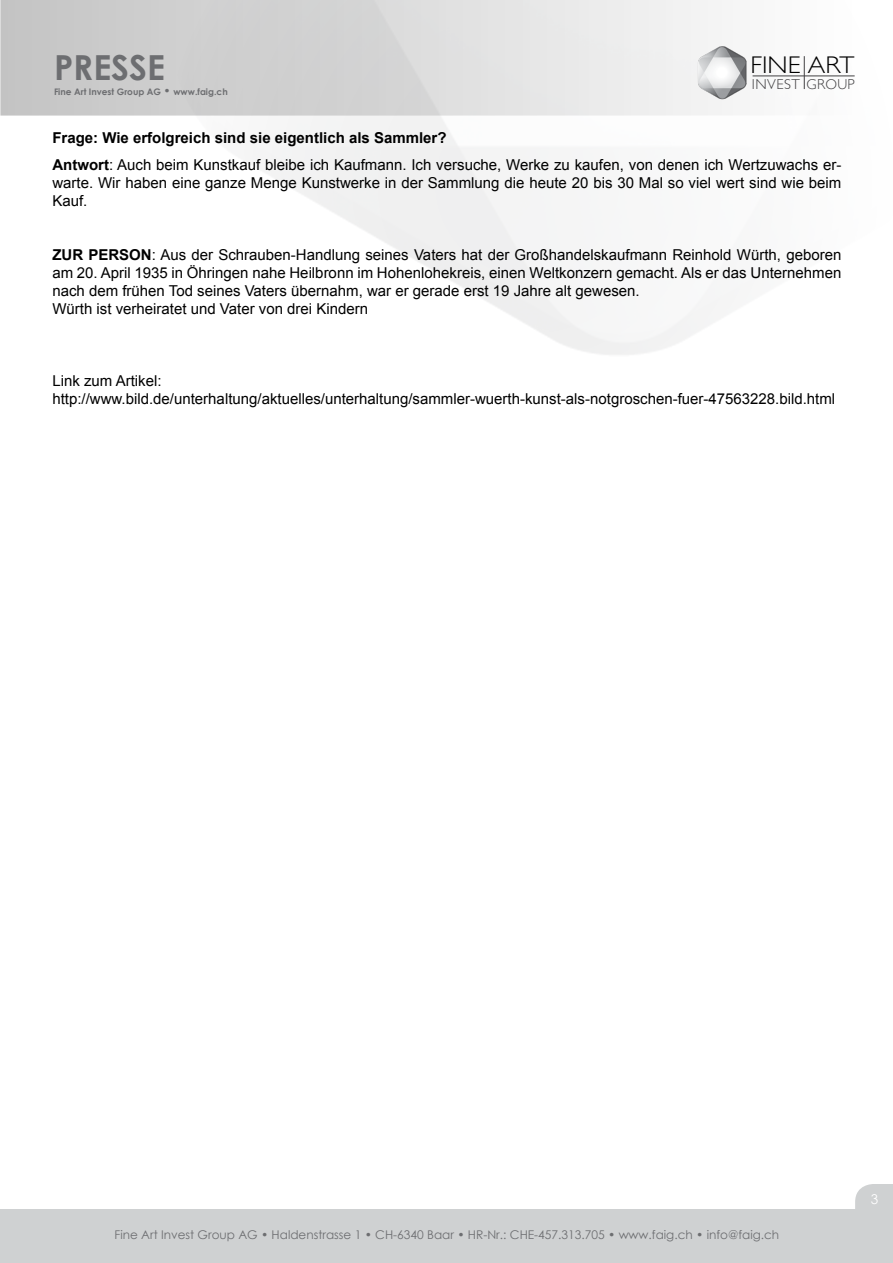
<style>
.page{position:relative;width:893px;height:1263px;background:#fff}
.page>*{position:absolute;margin:0;border:0;box-sizing:border-box;transform-origin:0 0}
.t1{font:700 34.5px "Century Gothic";color:#6d6e71}
.t2{font:300 24.15px "Gill Sans";color:#000;scale:1.09 1}
.t3{font:15px/18px "Arial";color:#000}
.t4{font:300 14.4px "Gill Sans";letter-spacing:.03em;color:#414042}
.t5{font:13.5px "Century Gothic";color:#fff}
.t6{font:12px "Century Gothic";color:#6d6e71}
.t7{font:700 9px "Century Gothic";color:#6d6e71}
.s1{font-weight:400;font-size:12px}
.s2{font-weight:700}
</style>
<div class="page">
<div style="left:0;top:1210px;width:893px;height:53px;background:#cfd1d2"></div>
<svg style="left:855px;top:1184px;width:38px;height:26px"></svg>
<div style="left:0;top:0;width:893px;height:116px;background:linear-gradient(to right,#c0c0c0,#fff)"></div>
<img style="left:698px;top:46px;width:53px;height:54px">
<hr style="left:753px;top:76px;width:102px;height:1px;background:#414042">
<hr style="left:804px;top:56px;width:1px;height:33px;background:#414042">
<h1 class="t1" style="left:54px;top:42px;width:113px">Presse</h1>
<p class="t7" style="left:54px;top:85px;width:175px">Fine Art Invest Group AG <span class="s1">•</span> www.faig.ch</p>
<h2 class="t2" style="left:751px;top:46px;width:97px">FINE ART</h2>
<p class="t4" style="left:752px;top:73px;width:104px">INVEST GROUP</p>
<p class="t3" style="left:52px;top:124px;width:790px;line-height:27px"><span class="s2">Frage: Wie erfolgreich sind sie eigentlich als Sammler?<br>Antwort</span>: Auch beim Kunstkauf bleibe ich Kaufmann. Ich versuche, Werke zu kaufen, von denen ich Wertzuwachs er-</p>
<p class="t3" style="left:52px;top:174px;width:790px">warte. Wir haben eine ganze Menge Kunstwerke in der Sammlung die heute 20 bis 30 Mal so viel wert sind wie beim<br>Kauf.</p>
<p class="t3" style="left:52px;top:246px;width:790px"><span class="s2">ZUR PERSON</span>: Aus der Schrauben-Handlung seines Vaters hat der Großhandelskaufmann Reinhold Würth, geboren am 20. April 1935 in Öhringen nahe Heilbronn im Hohenlohekreis, einen Weltkonzern gemacht. Als er das Unternehmen nach dem frühen Tod seines Vaters übernahm, war er gerade erst 19 Jahre alt gewesen.<br>Würth ist verheiratet und Vater von drei Kindern</p>
<p class="t3" style="left:52px;top:372px;width:784px">Link zum Artikel: http://www.bild.de/unterhaltung/aktuelles/unterhaltung/sammler-wuerth-kunst-als-notgroschen-fuer-47563228.bild.html</p>
<p class="t6" style="left:115px;top:1226px;width:666px">Fine Art Invest Group AG • Haldenstrasse 1 • CH-6340 Baar • HR-Nr.: CHE-457.313.705 • www.faig.ch • info@faig.ch</p>
<p class="t5" style="left:871px;top:1190px;width:9px">3</p>
</div>
